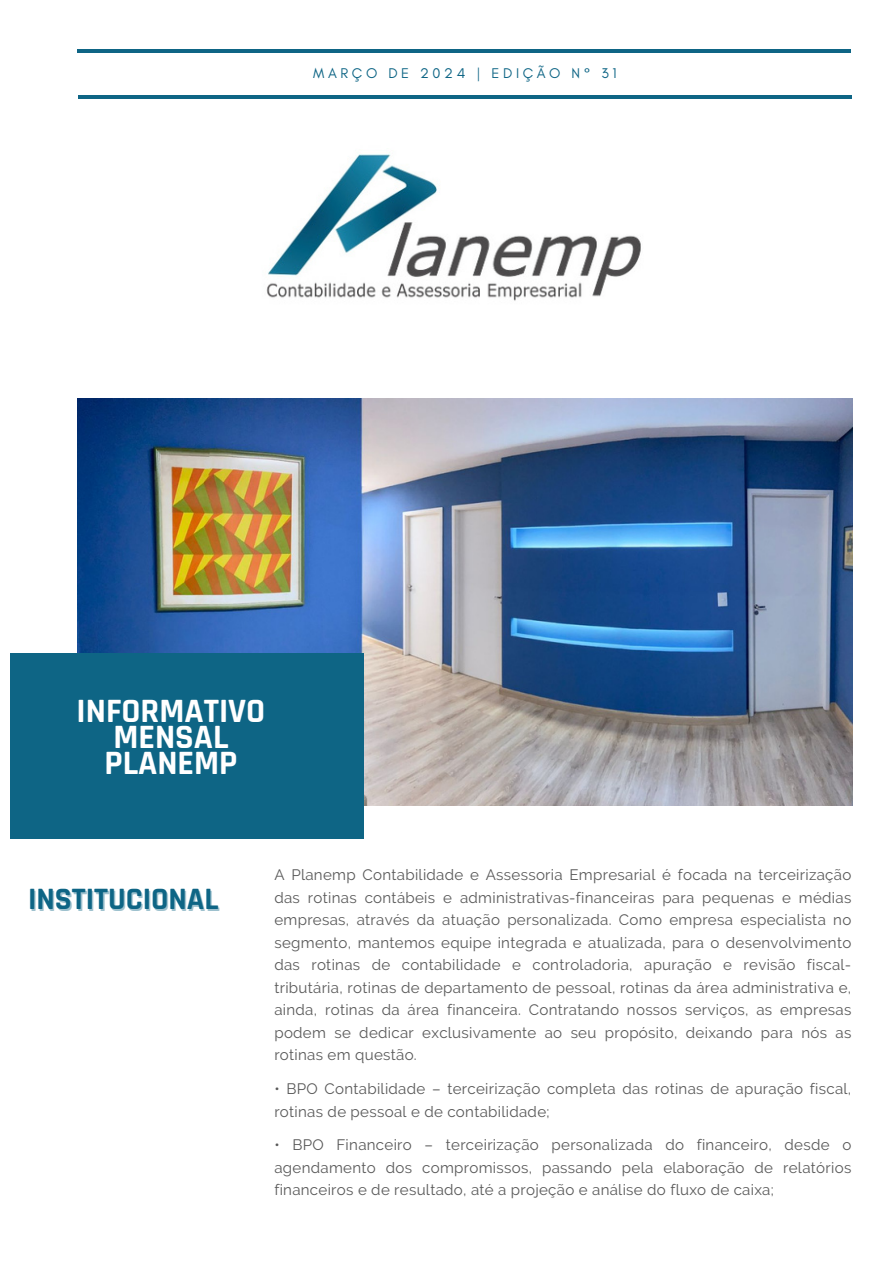
<style>
.page{position:relative;width:894px;height:1264px;background:#fff}
.page>*{position:absolute;margin:0;border:0;box-sizing:border-box;transform-origin:0 0}
.t1{font:700 34.5px/25.8px "Rajdhani";color:#fff;text-align:center}
.t2{font:700 31.5px "Rajdhani";color:#0e6585}
.t3{font:15.15px/22.5px "Raleway";letter-spacing:.02em;color:#595959;text-align:justify}
.t4{font:14.4px "Glacial Indifference";letter-spacing:.25em;color:#0e6585}
</style>
<div class="page">
<hr style="left:77px;top:49px;width:774px;height:4px;background:#0e6585">
<hr style="left:78px;top:95px;width:773px;height:3px;background:#0e6585">
<img style="left:77px;top:399px;width:774px;height:406px">
<img style="left:266px;top:154px;width:375px;height:147px">
<div style="left:10px;top:653px;width:353px;height:185px;background:#0e6585"></div>
<p class="t4" style="left:313px;top:65px;width:305px">MARÇO DE 2024 | EDIÇÃO N° 31</p>
<p class="t1" style="left:77px;top:699px;width:190px">INFORMATIVO<br>MENSAL<br>PLANEMP</p>
<p class="t2" style="left:28px;top:880px;width:192px">INSTITUCIONAL</p>
<h1 class="t3" style="left:274px;top:863px;width:578px">A Planemp Contabilidade e Assessoria Empresarial é focada na terceirização das rotinas contábeis e administrativas-financeiras para pequenas e médias empresas, através da atuação personalizada. Como empresa especialista no segmento, mantemos equipe integrada e atualizada, para o desenvolvimento das rotinas de contabilidade e controladoria, apuração e revisão fiscal&shy;tributária, rotinas de departamento de pessoal, rotinas da área administrativa e, ainda, rotinas da área financeira. Contratando nossos serviços, as empresas podem se dedicar exclusivamente ao seu propósito, deixando para nós as rotinas em questão.</h1>
<p class="t3" style="left:274px;top:1077px;width:578px">• BPO Contabilidade – terceirização completa das rotinas de apuração fiscal, rotinas de pessoal e de contabilidade;</p>
<p class="t3" style="left:274px;top:1133px;width:578px">• BPO Financeiro – terceirização personalizada do financeiro, desde o agendamento dos compromissos, passando pela elaboração de relatórios financeiros e de resultado, até a projeção e análise do fluxo de caixa;</p>
</div>
